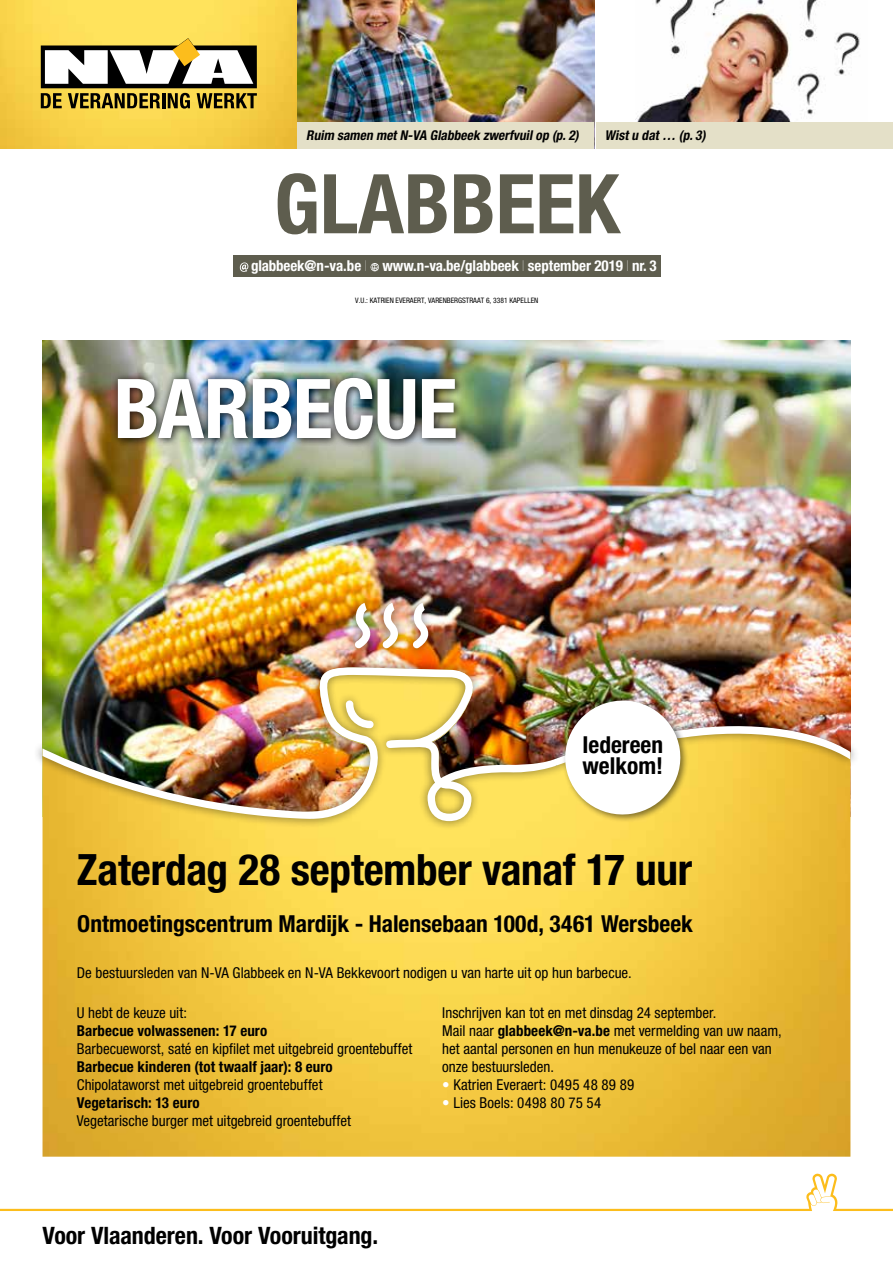
<style>
.page{position:relative;width:893px;height:1263px;background:#fff}
.page>*{position:absolute;margin:0;border:0;box-sizing:border-box;transform-origin:0 0}
.t1{font:700 condensed 82.5px "Helvetica Neue LT Std";color:#5e5d4e}
.t2{font:700 condensed 82.5px "Helvetica Neue LT Std";letter-spacing:-.015em;color:#fff}
.t3{font:700 condensed 43.2px "Helvetica Neue LT Std";letter-spacing:-.005em;color:#000}
.t4{font:700 condensed 24px "Helvetica Neue LT Std";letter-spacing:-.005em;color:#000}
.t5{font:700 condensed 23.4px/21.1px "Helvetica Neue LT Std";color:#000}
.t6{font:condensed 15px/18px "Helvetica Neue LT Std";color:#000}
.t7{font:700 condensed 15px "Helvetica Neue LT Std";letter-spacing:.005em;color:#000}
.t8{font:700 condensed 15px "Helvetica Neue LT Std";letter-spacing:-.01em;color:#fff}
.t9{font:italic 700 condensed 13.5px "Helvetica Neue LT Std";color:#000}
.t10{font:condensed 7.5px "Helvetica Neue LT Std";color:#000}
.s1{font-weight:200}
.s2{font-weight:700}
.s3{color:#fff}
</style>
<div class="page">
<div style="left:233px;top:255px;width:428px;height:21px;background:#5e5d4e"></div>
<svg style="left:240px;top:262px;width:8px;height:10px"></svg>
<svg style="left:371px;top:263px;width:8px;height:8px"></svg>
<img style="left:0;top:0;width:298px;height:149px">
<svg style="left:41px;top:38px;width:216px;height:71px"></svg>
<img style="left:298px;top:0;width:296px;height:122px">
<img style="left:635px;top:0;width:225px;height:122px">
<div style="left:596px;top:122px;width:297px;height:27px;background:#e4e0c8"></div>
<div style="left:298px;top:122px;width:296px;height:27px;background:#e4e0c8"></div>
<img style="left:43px;top:340px;width:807px;height:254px">
<img style="left:43px;top:831px;width:807px;height:326px">
<div style="left:33px;top:594px;width:827px;height:237px;background:#000;opacity:.5"></div>
<svg style="left:354px;top:603px;width:16px;height:45px"></svg>
<svg style="left:382px;top:603px;width:16px;height:45px"></svg>
<svg style="left:412px;top:603px;width:16px;height:45px"></svg>
<img style="left:43px;top:667px;width:807px;height:154px">
<svg style="left:322px;top:816px;width:10px;height:3px"></svg>
<div style="left:561px;top:697px;width:128px;height:126px;background:#000;opacity:.5"></div>
<img style="left:553px;top:698px;width:130px;height:119px">
<div style="left:109px;top:369px;width:355px;height:79px;background:#000;opacity:.6"></div>
<svg style="left:0;top:1173px;width:893px;height:38px"></svg>
<p class="t9" style="left:306px;top:127px;width:274px">Ruim samen metN-VA Glabbeek zwerfvuilop (p.2)</p>
<p class="t9" style="left:605px;top:127px;width:102px">Wistu dat… (p.3)</p>
<h1 class="t1" style="left:274px;top:154px;width:347px">GLABBEEK</h1>
<p class="t8" style="left:251px;top:257px;width:407px">glabbeek@n-va.be <span class="s1">I</span> www.n-va.be/glabbeek <span class="s1">I</span> september 2019 <span class="s1">I</span> nr. 3</p>
<p class="t10" style="left:355px;top:296px;width:185px">V.U.: KATRIEN EVERAERT, VARENBERGSTRAAT 6, 3381 KAPELLEN</p>
<h1 class="t2" style="left:114px;top:359px;width:345px">BARBECUE</h1>
<h3 class="t5" style="left:582px;top:734px;width:82px">Iedereen welkom!</h3>
<h2 class="t3" style="left:77px;top:843px;width:617px">Zaterdag 28 september vanaf 17 uur</h2>
<h3 class="t5" style="left:77px;top:913px;width:617px">Ontmoetingscentrum Mardijk - Halensebaan 100d, 3461 Wersbeek</h3>
<p class="t6" style="left:77px;top:964px;width:556px">De bestuursleden van N-VA Glabbeek en N-VA Bekkevoort nodigen u van harte uit op hun barbecue.</p>
<p class="t6" style="left:77px;top:1004px;width:112px">U hebt de keuze uit:</p>
<p class="t7" style="left:77px;top:1022px;width:192px">Barbecue volwassenen: 17 euro</p>
<p class="t6" style="left:77px;top:1040px;width:337px">Barbecueworst, saté en kipfilet met uitgebreid groentebuffet</p>
<p class="t7" style="left:77px;top:1058px;width:258px">Barbecue kinderen (tot twaalf jaar): 8 euro</p>
<p class="t6" style="left:77px;top:1076px;width:247px">Chipolataworst met uitgebreid groentebuffet</p>
<p class="t7" style="left:77px;top:1094px;width:124px">Vegetarisch: 13 euro</p>
<p class="t6" style="left:77px;top:1112px;width:276px">Vegetarische burger met uitgebreid groentebuffet</p>
<p class="t6" style="left:442px;top:1004px;width:341px">Inschrijven kan tot en met dinsdag 24 september.<br>Mail naar <span class="s2">glabbeek@n-va.be</span> met vermelding van uw naam, het aantal personen en hun menukeuze of bel naar een van onze bestuursleden.</p>
<p class="t6" style="left:442px;top:1076px;width:194px"><span class="s3">•</span> Katrien Everaert: 0495 48 89 89</p>
<p class="t6" style="left:442px;top:1094px;width:161px"><span class="s3">•</span> Lies Boels: 0498 80 75 54</p>
<h3 class="t4" style="left:43px;top:1221px;width:337px">Voor Vlaanderen. Voor Vooruitgang.</h3>
</div>
